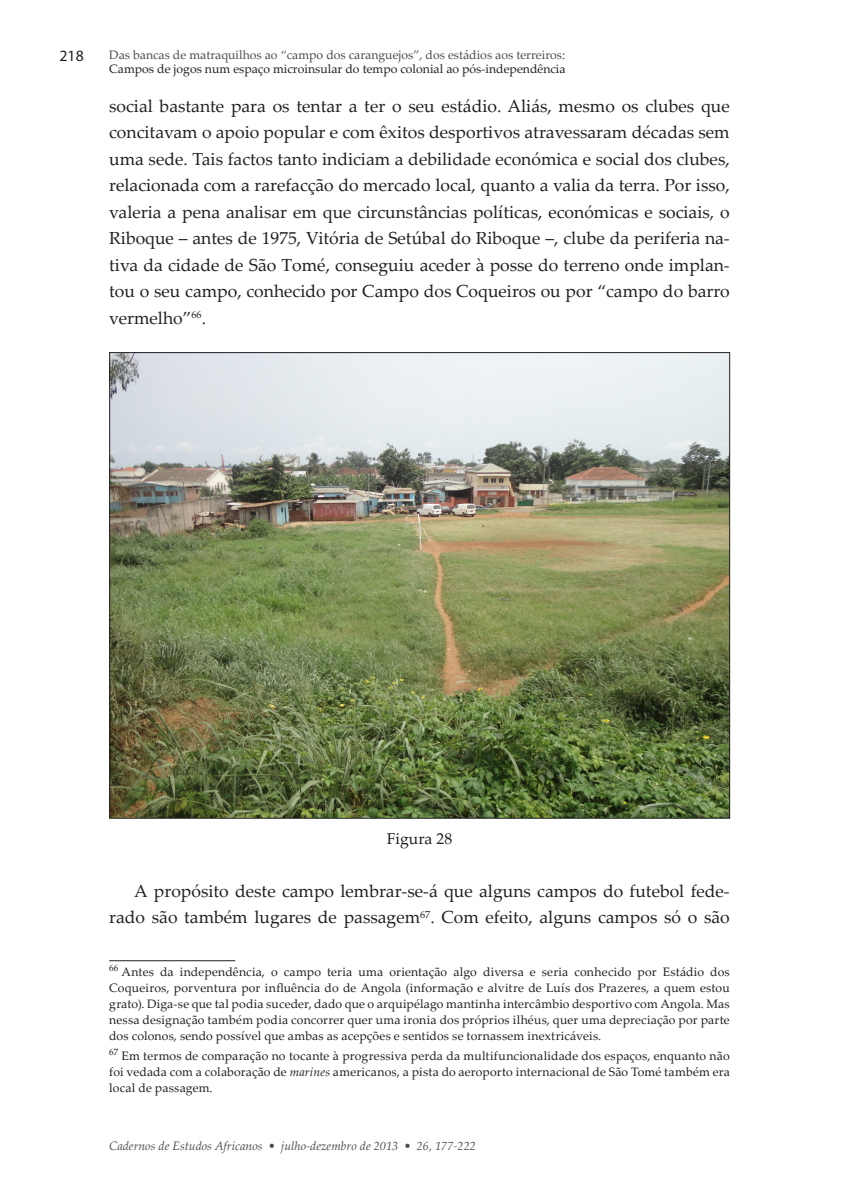
<style>
.page{position:relative;width:844px;height:1191px;background:#fff}
.page>*{position:absolute;margin:0;border:0;box-sizing:border-box;transform-origin:0 0}
.Estilo_de_párrafo_1{font:17.5px/26.4px "Palatino Linotype";color:#231f20;text-align:justify}
.Estilo_de_párrafo_1-2{font:15.75px "Palatino Linotype";color:#231f20}
.t1{font:15.75px "Myriad Pro";color:#231f20}
.NOTAS{font:12.25px/15.8px "Palatino Linotype";letter-spacing:.015em;color:#231f20;text-align:justify}
.t2{font:12.25px/14.7px "Palatino Linotype";color:#4b4c4d}
.t3{font:italic 12.25px "Palatino Linotype";color:#4b4c4d}
.s1{color:#231f20}
.s2{font-style:italic}
</style>
<div class="page">
<img style="left:111px;top:354px;width:617px;height:462px">
<hr style="left:109px;top:960px;width:126px;height:1px;background:#231f20">
<p class="t1" style="left:60px;top:46px;width:26px">218</p>
<p class="t2" style="left:109px;top:47px;width:458px">Das bancas de matraquilhos ao “campo dos caranguejos”, dos estádios aos terreiros<span class="s1">:<br>Campos de jogos num espaço microinsular do tempo colonial ao pós-independência</span></p>
<p class="Estilo_de_párrafo_1" style="left:109px;top:92px;width:622px">social bastante para os tentar a ter o seu estádio. Aliás, mesmo os clubes que concitavam o apoio popular e com êxitos desportivos atravessaram décadas sem uma sede. Tais factos tanto indiciam a debilidade económica e social dos clubes, relacionada com a rarefacção do mercado local, quanto a valia da terra. Por isso, valeria a pena analisar em que circunstâncias políticas, económicas e sociais, o Riboque – antes de 1975, Vitória de Setúbal do Riboque –, clube da periferia na&shy;tiva da cidade de São Tomé, conseguiu aceder à posse do terreno onde implan&shy;tou o seu campo, conhecido por Campo dos Coqueiros ou por “campo do barro vermelho”<sup>66</sup>.</p>
<p class="Estilo_de_párrafo_1-2" style="left:386px;top:827px;width:67px">Figura 28</p>
<p class="Estilo_de_párrafo_1" style="left:109px;top:877px;width:622px;text-align:right">A propósito deste campo lembrar-se-á que alguns campos do futebol fede&shy;rado são também lugares de passagem<sup>67</sup>. Com efeito, alguns campos só o são</p>
<p class="NOTAS" style="left:109px;top:964px;width:622px"><sup>66</sup> Antes da independência, o campo teria uma orientação algo diversa e seria conhecido por Estádio dos Coqueiros, porventura por influência do de Angola (informação e alvitre de Luís dos Prazeres, a quem estou grato). Diga-se que tal podia suceder, dado que o arquipélago mantinha intercâmbio desportivo com Angola. Mas nessa designação também podia concorrer quer uma ironia dos próprios ilhéus, quer uma depreciação por parte dos colonos, sendo possível que ambas as acepções e sentidos se tornassem inextricáveis.</p>
<p class="NOTAS" style="left:109px;top:1047px;width:622px"><sup>67</sup> Em termos de comparação no tocante à progressiva perda da multifuncionalidade dos espaços, enquanto não foi vedada com a colaboração de <span class="s2">marines</span> americanos, a pista do aeroporto internacional de São Tomé também era local de passagem.</p>
<p class="t3" style="left:109px;top:1137px;width:368px">Cadernos de Estudos Africanos • julho-dezembro de 2013 • 26, 177-222</p>
</div>
